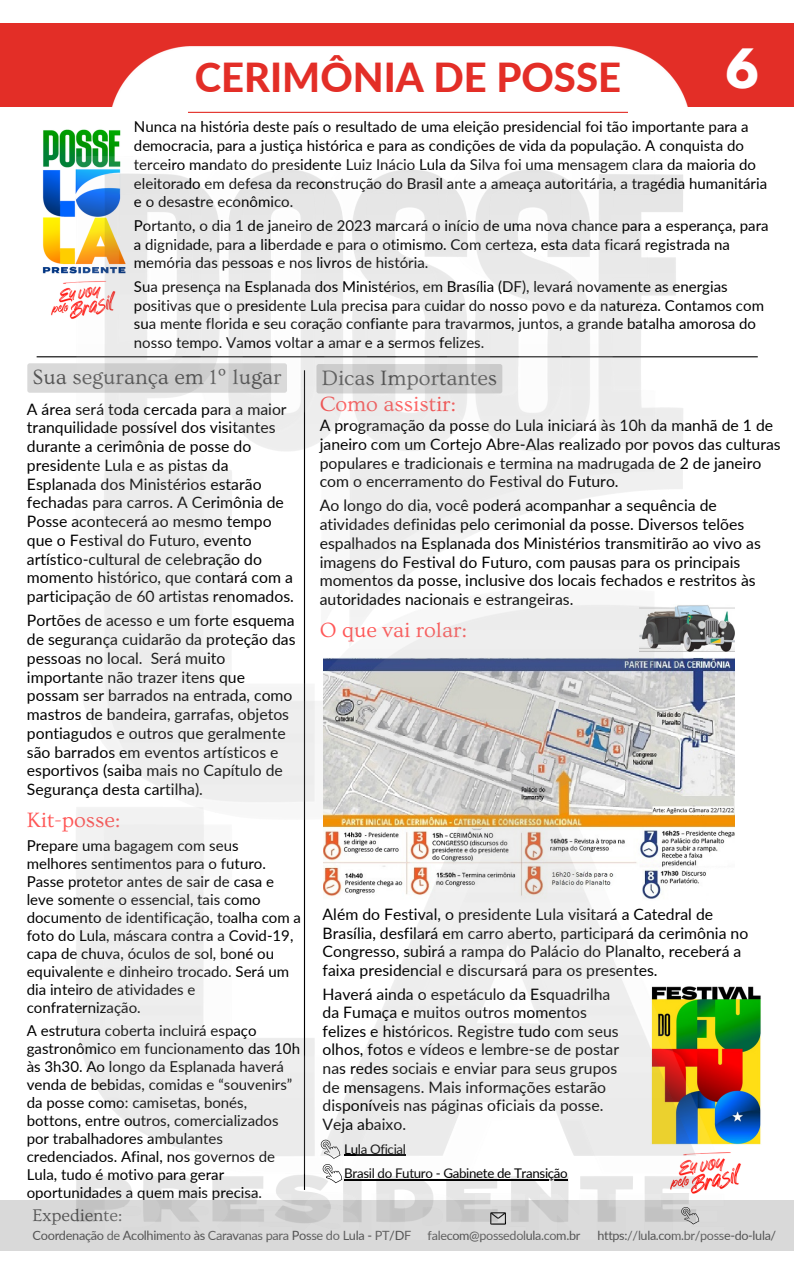
<style>
.page{position:relative;width:794px;height:1266px;background:#fff}
.page>*{position:absolute;margin:0;border:0;box-sizing:border-box;transform-origin:0 0}
.t1{font:700 48px "League Spartan";color:#fff}
.t2{font:800 39.97px "Lato";color:#e32e27}
.t3{font:21.75px "Ovo";color:#545454}
.t4{font:21.75px "Ovo";color:#ff5757}
.t5{font:17.7px "Ovo";color:#545454}
.t6{font:15.75px/18.8px "Lato";color:#000}
.t7{font:15px/18px "Lato";color:#000}
.t8{font:13.35px/24.8px "Lato";letter-spacing:-.025em;color:#000}
.t9{font:12.75px "Lato";letter-spacing:-.025em;color:#545454}
.t10{font:12.6px "Lato";letter-spacing:-.025em;color:#545454}
</style>
<div class="page">
<hr style="left:188px;top:112px;width:439px;height:1px;background:#e32e27">
<div style="left:0;top:23px;width:793px;height:83px;background:#e32e27"></div>
<img style="left:109px;top:46px;width:580px;height:61px">
<img style="left:2px;top:129px;width:791px;height:1122px">
<h2 class="t2" style="left:195px;top:53px;width:427px">CERIMÔNIA DE POSSE</h2>
<h1 class="t1" style="left:725px;top:45px;width:35px">6</h1>
<p class="t7" style="left:134px;top:117px;width:634px;line-height:18.8px">Nunca na história deste país o resultado de uma eleição presidencial foi tão importante para a democracia, para a justiça histórica e para as condições de vida da população. A conquista do terceiro mandato do presidente Luiz Inácio Lula da Silva foi uma mensagem clara da maioria do eleitorado em defesa da reconstrução do Brasil ante a ameaça autoritária, a tragédia humanitária e o desastre econômico.</p>
<p class="t7" style="left:134px;top:216px;width:636px;line-height:18.8px">Portanto, o dia 1 de janeiro de 2023 marcará o início de uma nova chance para a esperança, para a dignidade, para a liberdade e para o otimismo. Com certeza, esta data ficará registrada na memória das pessoas e nos livros de história.</p>
<p class="t7" style="left:134px;top:276px;width:631px;line-height:18.8px">Sua presença na Esplanada dos Ministérios, em Brasília (DF), levará novamente as energias positivas que o presidente Lula precisa para cuidar do nosso povo e da natureza. Contamos com sua mente florida e seu coração confiante para travarmos, juntos, a grande batalha amorosa do nosso tempo. Vamos voltar a amar e a sermos felizes.</p>
<h3 class="t3" style="left:33px;top:365px;width:250px">Sua segurança em 1º lugar</h3>
<h3 class="t3" style="left:321px;top:366px;width:177px">Dicas Importantes</h3>
<p class="t6" style="left:27px;top:399px;width:268px">A área será toda cercada para a maior tranquilidade possível dos visitantes durante a cerimônia de posse do presidente Lula e as pistas da Esplanada dos Ministérios estarão fechadas para carros. A Cerimônia de Posse acontecerá ao mesmo tempo que o Festival do Futuro, evento artístico-cultural de celebração do momento histórico, que contará com a participação de 60 artistas renomados.</p>
<p class="t6" style="left:27px;top:611px;width:270px">Portões de acesso e um forte esquema de segurança cuidarão da proteção das pessoas no local. Será muito importante não trazer itens que possam ser barrados na entrada, como mastros de bandeira, garrafas, objetos pontiagudos e outros que geralmente são barrados em eventos artísticos e esportivos (saiba mais no Capítulo de Segurança desta cartilha).</p>
<h3 class="t4" style="left:319px;top:392px;width:138px">Como assistir:</h3>
<p class="t6" style="left:319px;top:416px;width:462px">A programação da posse do Lula iniciará às 10h da manhã de 1 de janeiro com um Cortejo Abre-Alas realizado por povos das culturas populares e tradicionais e termina na madrugada de 2 de janeiro com o encerramento do Festival do Futuro.</p>
<p class="t6" style="left:319px;top:496px;width:442px">Ao longo do dia, você poderá acompanhar a sequência de atividades definidas pelo cerimonial da posse. Diversos telões espalhados na Esplanada dos Ministérios transmitirão ao vivo as imagens do Festival do Futuro, com pausas para os principais momentos da posse, inclusive dos locais fechados e restritos às autoridades nacionais e estrangeiras.</p>
<h3 class="t4" style="left:319px;top:618px;width:149px">O que vai rolar:</h3>
<h3 class="t4" style="left:27px;top:808px;width:95px">Kit-posse:</h3>
<p class="t7" style="left:27px;top:835px;width:276px">Prepare uma bagagem com seus melhores sentimentos para o futuro.<br>Passe protetor antes de sair de casa e leve somente o essencial, tais como documento de identificação, toalha com a foto do Lula, máscara contra a Covid-19, capa de chuva, óculos de sol, boné ou equivalente e dinheiro trocado. Será um dia inteiro de atividades e confraternização.</p>
<p class="t7" style="left:27px;top:1021px;width:275px">A estrutura coberta incluirá espaço gastronômico em funcionamento das 10h às 3h30. Ao longo da Esplanada haverá venda de bebidas, comidas e “souvenirs” da posse como: camisetas, bonés, bottons, entre outros, comercializados por trabalhadores ambulantes credenciados. Afinal, nos governos de Lula, tudo é motivo para gerar oportunidades a quem mais precisa.</p>
<p class="t6" style="left:322px;top:905px;width:427px">Além do Festival, o presidente Lula visitará a Catedral de Brasília, desfilará em carro aberto, participará da cerimônia no Congresso, subirá a rampa do Palácio do Planalto, receberá a faixa presidencial e discursará para os presentes.</p>
<p class="t6" style="left:322px;top:984px;width:298px">Haverá ainda o espetáculo da Esquadrilha da Fumaça e muitos outros momentos felizes e históricos. Registre tudo com seus olhos, fotos e vídeos e lembre-se de postar nas redes sociais e enviar para seus grupos de mensagens. Mais informações estarão disponíveis nas páginas oficiais da posse.<br>Veja abaixo.</p>
<p class="t8" style="left:344px;top:1136px;width:225px">Lula Oficial<br>Brasil do Futuro - Gabinete de Transição</p>
<p class="t5" style="left:33px;top:1206px;width:91px">Expediente:</p>
<p class="t9" style="left:33px;top:1227px;width:380px">Coordenação de Acolhimento às Caravanas para Posse do Lula - PT/DF</p>
<p class="t10" style="left:427px;top:1227px;width:154px">falecom@possedolula.com.br</p>
<p class="t10" style="left:597px;top:1227px;width:180px">https://lula.com.br/posse-do-lula/</p>
</div>
